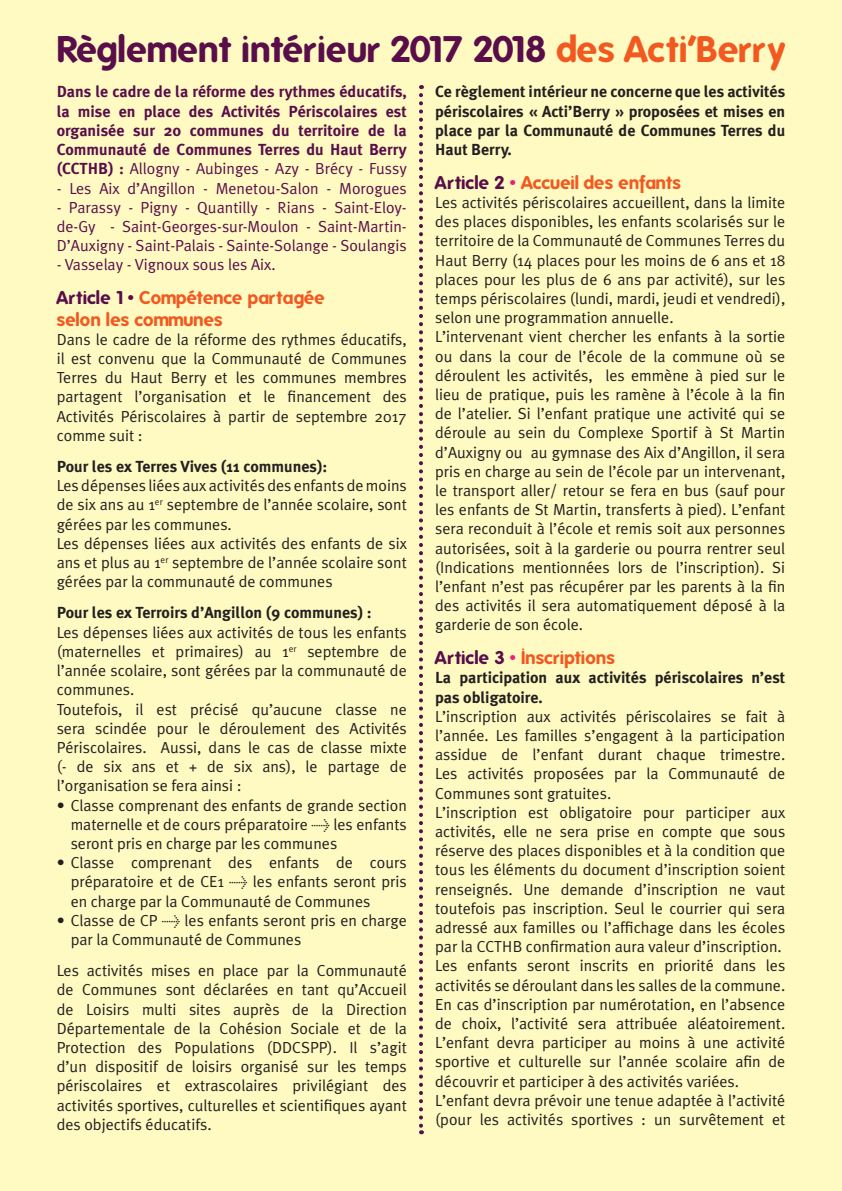
<style>
.page{position:relative;width:842px;height:1191px;background:#fffac1}
.page>*{position:absolute;margin:0;border:0;box-sizing:border-box;transform-origin:0 0}
.t1{font:700 36px "Folks";color:#590e4a}
.t2{font:700 18px/21.6px "Folks";color:#f15921}
.t3{font:16px/19.2px "Meta Plus Normal";color:#231f20}
.t4{font:700 16px/19.2px "Meta Plus";color:#231f20;text-align:justify}
.t5{font:16px/19.2px "Meta Plus Normal";color:#590e4a;text-align:justify}
.t6{font:700 16px/19.2px "Meta Plus";color:#590e4a;text-align:justify}
.s1{color:#f15921}
.s2{font-family:"Meta Plus";font-weight:700}
.s3{color:#590e4a}
.s4{color:#ee1e7b}
</style>
<div class="page">
<svg style="left:419px;top:95px;width:4px;height:1039px"></svg>
<h1 class="t1" style="left:57px;top:28px;width:730px">Règlement intérieur 2017 2018 <span class="s1">des Acti’Berry</span></h1>
<p class="t6" style="left:57px;top:82px;width:352px">Dans le cadre de la réforme des rythmes éducatifs, la mise en place des Activités Périscolaires est organisée sur 20 communes du territoire de la Communauté de Communes Terres du Haut Berry</p>
<p class="t5" style="left:57px;top:159px;width:352px"><span class="s2">(CCTHB) :</span> Allogny - Aubinges - Azy - Brécy - Fussy</p>
<p class="t5" style="left:57px;top:178px;width:352px">- Les Aix d’Angillon - Menetou-Salon - Morogues</p>
<p class="t5" style="left:57px;top:197px;width:352px">- Parassy - Pigny - Quantilly - Rians - Saint-Eloy&shy;de-Gy - Saint-Georges-sur-Moulon - Saint-Martin-D’Auxigny - Saint-Palais - Sainte-Solange - Soulangis</p>
<p class="t5" style="left:57px;top:255px;width:220px">- Vasselay - Vignoux sous les Aix.</p>
<p class="t2" style="left:57px;top:287px;width:270px"><span class="s3">Article 1 •</span> Compétence partagée selon les communes</p>
<p class="t3" style="left:57px;top:329px;width:352px;text-align:justify">Dans le cadre de la réforme des rythmes éducatifs, il est convenu que la Communauté de Communes Terres du Haut Berry et les communes membres partagent l’organisation et le financement des Activités Périscolaires à partir de septembre 2017 comme suit :</p>
<p class="t4" style="left:57px;top:457px;width:272px">Pour les ex Terres Vives (11 communes):</p>
<p class="t3" style="left:57px;top:476px;width:352px">Les dépenses liées aux activités des enfants de moins de six ans au 1<sup>er</sup> septembre de l’année scolaire, sont gérées par les communes.<br>Les dépenses liées aux activités des enfants de six ans et plus au 1<sup>er</sup> septembre de l’année scolaire sont gérées par la communauté de communes</p>
<p class="t4" style="left:57px;top:603px;width:317px">Pour les ex Terroirs d’Angillon (9 communes) :</p>
<p class="t3" style="left:57px;top:622px;width:352px">Les dépenses liées aux activités de tous les enfants (maternelles et primaires) au 1<sup>er</sup> septembre de l’année scolaire, sont gérées par la communauté de communes.<br>Toutefois, il est précisé qu’aucune classe ne sera scindée pour le déroulement des Activités Périscolaires. Aussi, dans le cas de classe mixte (- de six ans et + de six ans), le partage de l’organisation se fera ainsi :</p>
<p class="t3" style="left:71px;top:795px;width:338px;text-align:justify;text-indent:-14px">• Classe comprenant des enfants de grande section maternelle et de cours préparatoire &gt; les enfants seront pris en charge par les communes</p>
<p class="t3" style="left:71px;top:853px;width:338px;text-align:justify;text-indent:-14px">• Classe comprenant des enfants de cours préparatoire et de CE1 &gt; les enfants seront pris en charge par la Communauté de Communes</p>
<p class="t3" style="left:71px;top:910px;width:338px;text-indent:-14px">• Classe de CP &gt; les enfants seront pris en charge par la Communauté de Communes</p>
<p class="t3" style="left:57px;top:961px;width:352px;text-align:justify">Les activités mises en place par la Communauté de Communes sont déclarées en tant qu’Accueil de Loisirs multi sites auprès de la Direction Départementale de la Cohésion Sociale et de la Protection des Populations (DDCSPP). Il s’agit d’un dispositif de loisirs organisé sur les temps périscolaires et extrascolaires privilégiant des activités sportives, culturelles et scientifiques ayant des objectifs éducatifs.</p>
<p class="t4" style="left:435px;top:82px;width:352px">Ce règlement intérieur ne concerne que les activités périscolaires « Acti’Berry » proposées et mises en place par la Communauté de Communes Terres du Haut Berry.</p>
<p class="t2" style="left:435px;top:172px;width:247px"><span class="s3">Article 2</span> <span class="s4">•</span> Accueil des enfants</p>
<p class="t3" style="left:435px;top:193px;width:352px">Les activités périscolaires accueillent, dans la limite des places disponibles, les enfants scolarisés sur le territoire de la Communauté de Communes Terres du Haut Berry (14 places pour les moins de 6 ans et 18 places pour les plus de 6 ans par activité), sur les temps périscolaires (lundi, mardi, jeudi et vendredi), selon une programmation annuelle.<br>L’intervenant vient chercher les enfants à la sortie ou dans la cour de l’école de la commune où se déroulent les activités, les emmène à pied sur le lieu de pratique, puis les ramène à l’école à la fin de l’atelier. Si l’enfant pratique une activité qui se déroule au sein du Complexe Sportif à St Martin d’Auxigny ou au gymnase des Aix d’Angillon, il sera pris en charge au sein de l’école par un intervenant, le transport aller/ retour se fera en bus (sauf pour les enfants de St Martin, transferts à pied). L’enfant sera reconduit à l’école et remis soit aux personnes autorisées, soit à la garderie ou pourra rentrer seul (Indications mentionnées lors de l’inscription). Si l’enfant n’est pas récupérer par les parents à la fin des activités il sera automatiquement déposé à la garderie de son école.</p>
<p class="t2" style="left:435px;top:647px;width:182px"><span class="s3">Article 3</span> <span class="s4">•</span> Inscriptions</p>
<p class="t4" style="left:435px;top:668px;width:352px">La participation aux activités périscolaires n’est pas obligatoire.</p>
<p class="t3" style="left:435px;top:706px;width:352px">L’inscription aux activités périscolaires se fait à l’année. Les familles s’engagent à la participation assidue de l’enfant durant chaque trimestre.<br>Les activités proposées par la Communauté de Communes sont gratuites.<br>L’inscription est obligatoire pour participer aux activités, elle ne sera prise en compte que sous réserve des places disponibles et à la condition que tous les éléments du document d’inscription soient renseignés. Une demande d’inscription ne vaut toutefois pas inscription. Seul le courrier qui sera adressé aux familles ou l’affichage dans les écoles par la CCTHB confirmation aura valeur d’inscription.<br>Les enfants seront inscrits en priorité dans les activités se déroulant dans les salles de la commune.<br>En cas d’inscription par numérotation, en l’absence de choix, l’activité sera attribuée aléatoirement.<br>L’enfant devra participer au moins à une activité sportive et culturelle sur l’année scolaire afin de découvrir et participer à des activités variées.<br>L’enfant devra prévoir une tenue adaptée à l’activité (pour les activités sportives : un survêtement et</p>
</div>
